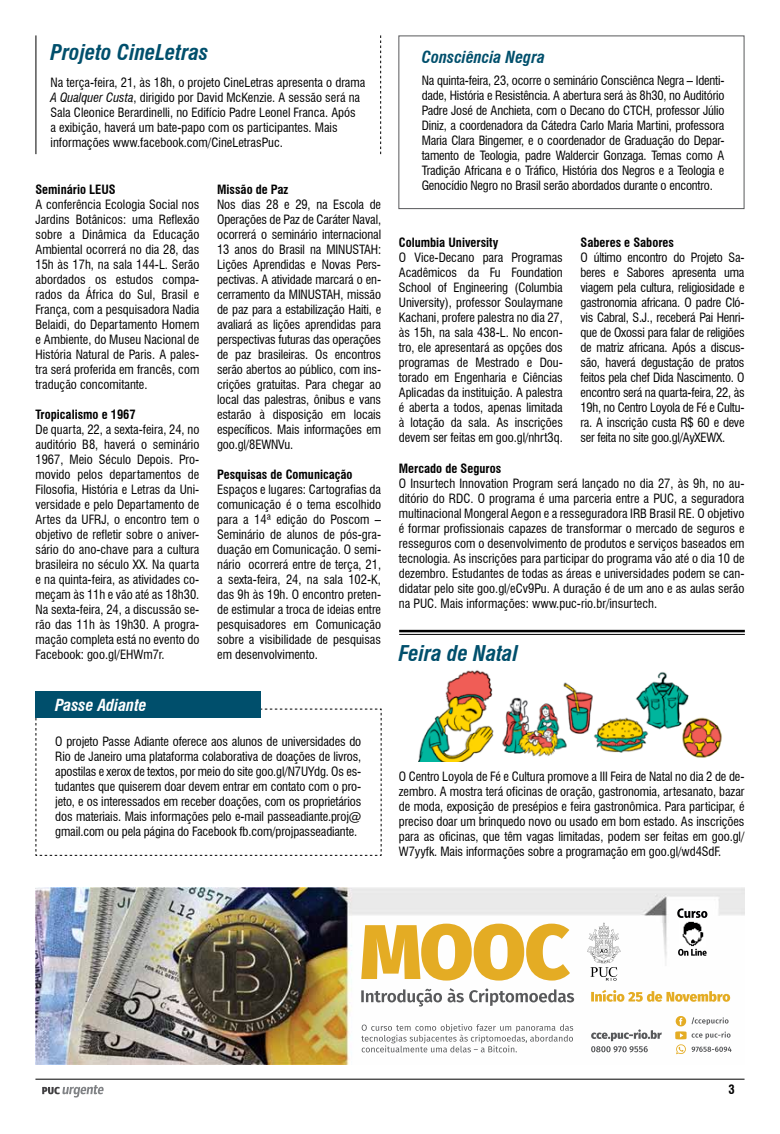
<style>
.page{position:relative;width:780px;height:1134px;background:#fff}
.page>*{position:absolute;margin:0;border:0;box-sizing:border-box;transform-origin:0 0}
.t1{font:italic 700 condensed 21.25px "Swiss 721 BT";color:#004f6c}
.t2{font:italic 700 condensed 16.25px "Swiss 721 BT";color:#004f6c}
.t3{font:italic 700 condensed 16.25px "Swiss 721 BT";color:#fff}
.t4{font:condensed 12.5px/15px "Swiss 721 BT";color:#000;text-align:justify}
.t5{font:700 condensed 12.5px "Swiss 721 BT";color:#000}
.s1{font-style:italic}
</style>
<div class="page">
<hr style="left:35px;top:1079px;width:709px;height:1px;background:#000">
<svg style="left:42px;top:1085px;width:62px;height:12px"></svg>
<img style="left:418px;top:670px;width:304px;height:92px">
<div style="left:398px;top:35px;width:346px;height:174px;border:1px solid #58595b"></div>
<hr style="left:35px;top:35px;width:1px;height:119px;background:#000">
<svg style="left:380px;top:35px;width:1px;height:119px"></svg>
<svg style="left:35px;top:708px;width:347px;height:148px"></svg>
<div style="left:35px;top:691px;width:225px;height:27px;background:#004f6c"></div>
<hr style="left:399px;top:630px;width:345px;height:2px;background:#000">
<hr style="left:399px;top:634px;width:345px;height:1px;background:#000">
<img style="left:35px;top:887px;width:709px;height:177px">
<svg style="left:591px;top:990px;width:139px;height:12px"></svg>
<svg style="left:361px;top:924px;width:209px;height:56px"></svg>
<svg style="left:361px;top:1024px;width:212px;height:28px"></svg>
<svg style="left:591px;top:1029px;width:70px;height:23px"></svg>
<svg style="left:361px;top:988px;width:213px;height:18px"></svg>
<svg style="left:587px;top:923px;width:33px;height:58px"></svg>
<svg style="left:675px;top:1016px;width:56px;height:38px"></svg>
<svg style="left:678px;top:949px;width:28px;height:7px"></svg>
<img style="left:679px;top:921px;width:26px;height:25px">
<svg style="left:677px;top:908px;width:30px;height:10px"></svg>
<h1 class="t1" style="left:51px;top:39px;width:159px">Projeto CineLetras</h1>
<p class="t4" style="left:51px;top:75px;width:316px;text-align:left">Na terça-feira, 21, às 18h, o projeto CineLetras apresenta o drama <span class="s1">A Qualquer Custa</span>, dirigido por David McKenzie. A sessão será na Sala Cleonice Berardinelli, no Edifício Padre Leonel Franca. Após<br>a exibição, haverá um bate-papo com os participantes. Mais informações www.facebook.com/CineLetrasPuc.</p>
<p class="t5" style="left:35px;top:182px;width:82px">Seminário LEUS</p>
<p class="t4" style="left:35px;top:197px;width:165px">A conferência Ecologia Social nos Jardins Botânicos: uma Reflexão sobre a Dinâmica da Educação Ambiental ocorrerá no dia 28, das 15h às 17h, na sala 144-L. Serão abordados os estudos compa&shy;rados da África do Sul, Brasil e França, com a pesquisadora Nadia Belaidi, do Departamento Homem e Ambiente, do Museu Nacional de História Natural de Paris. A pales&shy;tra será proferida em francês, com tradução concomitante.</p>
<p class="t5" style="left:35px;top:407px;width:102px">Tropicalismo e 1967</p>
<p class="t4" style="left:35px;top:422px;width:165px">De quarta, 22, a sexta-feira, 24, no auditório B8, haverá o seminário 1967, Meio Século Depois. Pro&shy;movido pelos departamentos de Filosofia, História e Letras da Uni&shy;versidade e pelo Departamento de Artes da UFRJ, o encontro tem o objetivo de refletir sobre o aniver&shy;sário do ano-chave para a cultura brasileira no século XX. Na quarta e na quinta-feira, as atividades co&shy;meçam às 11h e vão até as 18h30.<br>Na sexta-feira, 24, a discussão se&shy;rão das 11h às 19h30. A progra&shy;mação completa está no evento do Facebook: goo.gl/EHWm7r.</p>
<h2 class="t3" style="left:55px;top:695px;width:93px">Passe Adiante</h2>
<p class="t5" style="left:217px;top:182px;width:73px">Missão de Paz</p>
<p class="t4" style="left:217px;top:197px;width:165px">Nos dias 28 e 29, na Escola de Operações de Paz de Caráter Naval, ocorrerá o seminário internacional 13 anos do Brasil na MINUSTAH:<br>Lições Aprendidas e Novas Pers&shy;pectivas. A atividade marcará o en&shy;cerramento da MINUSTAH, missão de paz para a estabilização Haiti, e avaliará as lições aprendidas para perspectivas futuras das operações de paz brasileiras. Os encontros serão abertos ao público, com ins&shy;crições gratuitas. Para chegar ao local das palestras, ônibus e vans estarão à disposição em locais específicos. Mais informações em goo.gl/8EWNVu.</p>
<p class="t5" style="left:217px;top:467px;width:137px">Pesquisas de Comunicação</p>
<p class="t4" style="left:217px;top:482px;width:165px">Espaços e lugares: Cartografias da comunicação é o tema escolhido para a 14ª edição do Poscom – Seminário de alunos de pós-gra&shy;duação em Comunicação. O semi&shy;nário ocorrerá entre de terça, 21, a sexta-feira, 24, na sala 102-K, das 9h às 19h. O encontro preten&shy;de estimular a troca de ideias entre pesquisadores em Comunicação sobre a visibilidade de pesquisas em desenvolvimento.</p>
<p class="t4" style="left:55px;top:734px;width:307px">O projeto Passe Adiante oferece aos alunos de universidades do Rio de Janeiro uma plataforma colaborativa de doações de livros, apostilas e xerox de textos, por meio do site goo.gl/N7UYdg. Os es&shy;tudantes que quiserem doar devem entrar em contato com o pro&shy;jeto, e os interessados em receber doações, com os proprietários dos materiais. Mais informações pelo e-mail passeadiante.proj@ gmail.com ou pela página do Facebook fb.com/projpasseadiante.</p>
<h2 class="t2" style="left:421px;top:47px;width:125px">Consciência Negra</h2>
<p class="t4" style="left:421px;top:73px;width:304px">Na quinta-feira, 23, ocorre o seminário Consciênca Negra – Identi&shy;dade, História e Resistência. A abertura será às 8h30, no Auditório Padre José de Anchieta, com o Decano do CTCH, professor Júlio Diniz, a coordenadora da Cátedra Carlo Maria Martini, professora Maria Clara Bingemer, e o coordenador de Graduação do Depar&shy;tamento de Teologia, padre Waldercir Gonzaga. Temas como A Tradição Africana e o Tráfico, História dos Negros e a Teologia e Genocídio Negro no Brasil serão abordados durante o encontro.</p>
<p class="t5" style="left:399px;top:235px;width:101px">Columbia University</p>
<p class="t4" style="left:399px;top:250px;width:165px">O Vice-Decano para Programas Acadêmicos da Fu Foundation School of Engineering (Columbia University), professor Soulaymane Kachani, profere palestra no dia 27, às 15h, na sala 438-L. No encon&shy;tro, ele apresentará as opções dos programas de Mestrado e Dou&shy;torado em Engenharia e Ciências Aplicadas da instituição. A palestra é aberta a todos, apenas limitada à lotação da sala. As inscrições devem ser feitas em goo.gl/nhrt3q.</p>
<p class="t5" style="left:580px;top:235px;width:95px">Saberes e Sabores</p>
<p class="t4" style="left:580px;top:250px;width:165px">O último encontro do Projeto Sa&shy;beres e Sabores apresenta uma viagem pela cultura, religiosidade e gastronomia africana. O padre Cló&shy;vis Cabral, S.J., receberá Pai Henri&shy;que de Oxossi para falar de religiões de matriz africana. Após a discus&shy;são, haverá degustação de pratos feitos pela chef Dida Nascimento. O encontro será na quarta-feira, 22, às 19h, no Centro Loyola de Fé e Cultu&shy;ra. A inscrição custa R$ 60 e deve ser feita no site goo.gl/AyXEWX.</p>
<p class="t5" style="left:399px;top:461px;width:104px">Mercado de Seguros</p>
<p class="t4" style="left:399px;top:476px;width:347px">O Insurtech Innovation Program será lançado no dia 27, às 9h, no au&shy;ditório do RDC. O programa é uma parceria entre a PUC, a seguradora multinacional Mongeral Aegon e a resseguradora IRB Brasil RE. O objetivo é formar profissionais capazes de transformar o mercado de seguros e resseguros com o desenvolvimento de produtos e serviços baseados em tecnologia. As inscrições para participar do programa vão até o dia 10 de dezembro. Estudantes de todas as áreas e universidades podem se can&shy;didatar pelo site goo.gl/eCv9Pu. A duração é de um ano e as aulas serão na PUC. Mais informações: www.puc-rio.br/insurtech.</p>
<h1 class="t1" style="left:399px;top:641px;width:121px">Feira de Natal</h1>
<p class="t4" style="left:399px;top:769px;width:347px">O Centro Loyola de Fé e Cultura promove a III Feira de Natal no dia 2 de de&shy;zembro. A mostra terá oficinas de oração, gastronomia, artesanato, bazar de moda, exposição de presépios e feira gastronômica. Para participar, é preciso doar um brinquedo novo ou usado em bom estado. As inscrições para as oficinas, que têm vagas limitadas, podem ser feitas em goo.gl/ W7yyfk. Mais informações sobre a programação em goo.gl/wd4SdF.</p>
<p class="t5" style="left:728px;top:1082px;width:8px">3</p>
</div>
